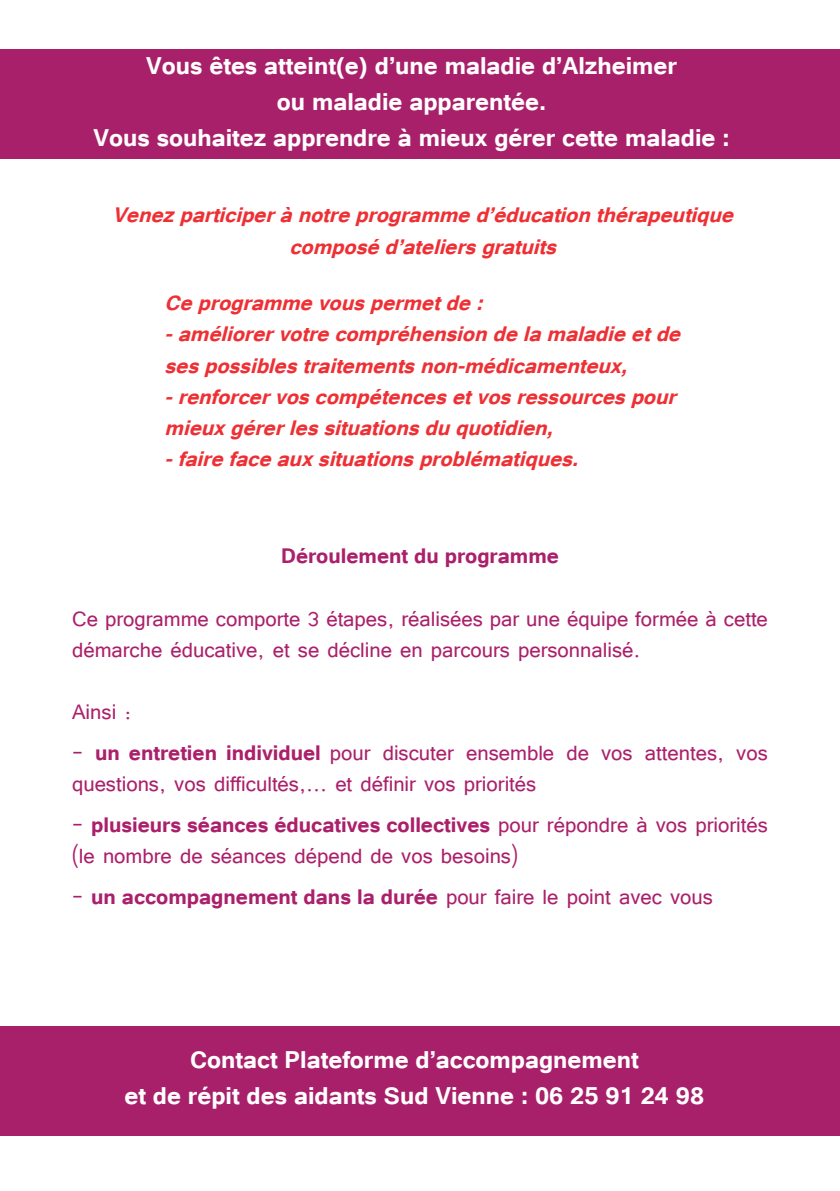
<style>
.page{position:relative;width:840px;height:1191px;background:#fff}
.page>*{position:absolute;margin:0;border:0;box-sizing:border-box;transform-origin:0 0}
.t1{font:700 30px/36px "Tunga";color:#fff;text-align:center}
.t2{font:26px/31.2px "Tunga";color:#ab206b}
.t3{font:italic 700 26px/31.2px "Tunga";color:#ee3035}
.t4{font:700 26px "Tunga";color:#ab206b}
.s1{font-weight:700}
.s2{font-weight:400}
</style>
<div class="page">
<div style="left:0;top:49px;width:839px;height:110px;background:#a9206a"></div>
<div style="left:0;top:1026px;width:839px;height:110px;background:#a9206a"></div>
<p class="t1" style="left:146px;top:45px;width:532px">Vous êtes atteint(e) d’une maladie d’Alzheimer ou maladie apparentée.</p>
<p class="t1" style="left:93px;top:117px;width:637px">Vous souhaitez apprendre à mieux gérer cette maladie :</p>
<p class="t3" style="left:112px;top:198px;width:633px;text-align:center">Venezparticiperànotreprogrammed’éducationthérapeutique composéd’ateliersgratuits</p>
<p class="t3" style="left:164px;top:286px;width:330px">Ceprogrammevouspermetde:</p>
<p class="t3" style="left:164px;top:317px;width:528px">-améliorervotrecompréhensiondelamaladieetde sespossiblestraitementsnon-médicamenteux,</p>
<p class="t3" style="left:164px;top:379px;width:523px">-renforcervoscompétencesetvosressourcespour mieuxgérerlessituationsduquotidien,</p>
<p class="t3" style="left:164px;top:442px;width:426px">-fairefaceauxsituationsproblématiques.</p>
<p class="t4" style="left:281px;top:539px;width:279px">Déroulement du programme</p>
<p class="t2" style="left:72px;top:601px;width:697px">Ce programme comporte 3 étapes, réalisées par une équipe formée à cette démarche éducative, et se décline en parcours personnalisé.</p>
<p class="t2" style="left:72px;top:695px;width:61px">Ainsi :</p>
<p class="t2" style="left:72px;top:735px;width:697px">- <span class="s1">un entretien individuel</span> pour discuter ensemble de vos attentes, vos questions, vos difficultés,... et définir vos priorités</p>
<p class="t2" style="left:72px;top:807px;width:697px">- <span class="s1">plusieurs séances éducatives collectives</span> pour répondre à vos priorités (le nombre de séances dépend de vos besoins)</p>
<p class="t4" style="left:72px;top:880px;width:642px"><span class="s2">-</span> un accompagnement dans la durée <span class="s2">pour faire le point avec vous</span></p>
<p class="t1" style="left:124px;top:1039px;width:581px">Contact Plateforme d’accompagnement<br>et de répit des aidants Sud Vienne : 06 25 91 24 98</p>
</div>
